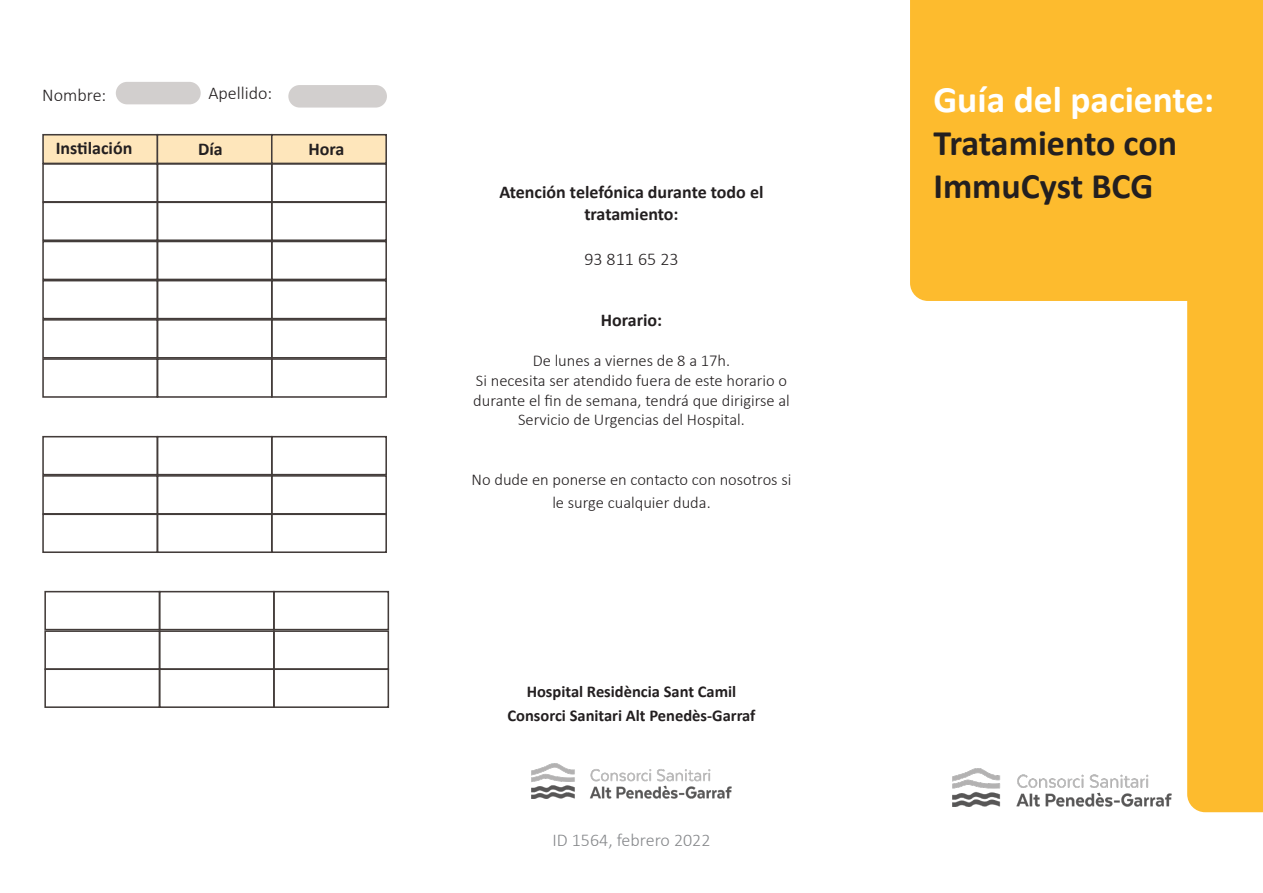
<style>
.page{position:relative;width:1263px;height:893px;background:#fff}
.page>*{position:absolute;margin:0;border:0;box-sizing:border-box;transform-origin:0 0}
.t1{font:700 37.5px "Calibri";color:#fff}
.t2{font:700 36px "Calibri";color:#231f20}
.t3{font:700 18px "Calibri";color:#231f20}
.t4{font:300 18px "Calibri";color:#231f20}
.t5{font:300 18px "Calibri";color:#86888b}
.t6{font:300 16.5px/19.8px "Calibri";color:#231f20;text-align:center}
.t7{font:700 16.5px "Calibri";color:#231f20}
</style>
<div class="page">
<div style="left:42px;top:134px;width:116px;height:30px;background:#fee6bb;border:2px solid #433c3a"></div>
<div style="left:157px;top:134px;width:116px;height:30px;background:#fee6bb;border:2px solid #433c3a"></div>
<div style="left:271px;top:134px;width:116px;height:30px;background:#fee6bb;border:2px solid #433c3a"></div>
<div style="left:910px;top:0;width:353px;height:301px;background:#fdbb2e"></div>
<div style="left:1187px;top:273px;width:76px;height:539px;background:#fdbb2e"></div>
<div style="left:116px;top:82px;width:85px;height:22px;background:#d2cfce;border-radius:11px"></div>
<div style="left:288px;top:85px;width:99px;height:23px;background:#d2cfce;border-radius:11px"></div>
<div style="left:42px;top:163px;width:116px;height:40px;border:2px solid #433c3a"></div>
<div style="left:157px;top:163px;width:116px;height:40px;border:2px solid #433c3a"></div>
<div style="left:271px;top:163px;width:116px;height:40px;border:2px solid #433c3a"></div>
<div style="left:42px;top:202px;width:116px;height:39px;border:2px solid #433c3a"></div>
<div style="left:157px;top:202px;width:116px;height:39px;border:2px solid #433c3a"></div>
<div style="left:271px;top:202px;width:116px;height:39px;border:2px solid #433c3a"></div>
<div style="left:42px;top:241px;width:116px;height:39px;border:2px solid #433c3a"></div>
<div style="left:157px;top:241px;width:116px;height:39px;border:2px solid #433c3a"></div>
<div style="left:271px;top:241px;width:116px;height:39px;border:2px solid #433c3a"></div>
<div style="left:42px;top:280px;width:116px;height:39px;border:2px solid #433c3a"></div>
<div style="left:157px;top:280px;width:116px;height:39px;border:2px solid #433c3a"></div>
<div style="left:271px;top:280px;width:116px;height:39px;border:2px solid #433c3a"></div>
<div style="left:42px;top:319px;width:116px;height:40px;border:2px solid #433c3a"></div>
<div style="left:157px;top:319px;width:116px;height:40px;border:2px solid #433c3a"></div>
<div style="left:271px;top:319px;width:116px;height:40px;border:2px solid #433c3a"></div>
<div style="left:42px;top:358px;width:116px;height:40px;border:2px solid #433c3a"></div>
<div style="left:157px;top:358px;width:116px;height:40px;border:2px solid #433c3a"></div>
<div style="left:271px;top:358px;width:116px;height:40px;border:2px solid #433c3a"></div>
<div style="left:42px;top:436px;width:116px;height:39px;border:2px solid #433c3a"></div>
<div style="left:157px;top:436px;width:116px;height:39px;border:2px solid #433c3a"></div>
<div style="left:271px;top:436px;width:116px;height:39px;border:2px solid #433c3a"></div>
<div style="left:42px;top:475px;width:116px;height:40px;border:2px solid #433c3a"></div>
<div style="left:157px;top:475px;width:116px;height:40px;border:2px solid #433c3a"></div>
<div style="left:271px;top:475px;width:116px;height:40px;border:2px solid #433c3a"></div>
<div style="left:42px;top:513px;width:116px;height:40px;border:2px solid #433c3a"></div>
<div style="left:157px;top:513px;width:116px;height:40px;border:2px solid #433c3a"></div>
<div style="left:271px;top:513px;width:116px;height:40px;border:2px solid #433c3a"></div>
<div style="left:44px;top:591px;width:116px;height:39px;border:2px solid #433c3a"></div>
<div style="left:159px;top:591px;width:116px;height:39px;border:2px solid #433c3a"></div>
<div style="left:273px;top:591px;width:116px;height:39px;border:2px solid #433c3a"></div>
<div style="left:44px;top:630px;width:116px;height:40px;border:2px solid #433c3a"></div>
<div style="left:159px;top:630px;width:116px;height:40px;border:2px solid #433c3a"></div>
<div style="left:273px;top:630px;width:116px;height:40px;border:2px solid #433c3a"></div>
<div style="left:44px;top:668px;width:116px;height:40px;border:2px solid #433c3a"></div>
<div style="left:159px;top:668px;width:116px;height:40px;border:2px solid #433c3a"></div>
<div style="left:273px;top:668px;width:116px;height:40px;border:2px solid #433c3a"></div>
<img style="left:531px;top:763px;width:201px;height:35px">
<img style="left:952px;top:769px;width:219px;height:38px">
<p class="t4" style="left:42px;top:83px;width:66px">Nombre:</p>
<p class="t4" style="left:208px;top:81px;width:65px">Apellido:</p>
<p class="t3" style="left:56px;top:135px;width:78px">Instilación</p>
<p class="t3" style="left:198px;top:136px;width:26px">Día</p>
<p class="t3" style="left:308px;top:136px;width:37px">Hora</p>
<p class="t3" style="left:499px;top:180px;width:265px">Atención telefónica durante todo el</p>
<p class="t3" style="left:584px;top:201px;width:96px">tratamiento:</p>
<p class="t4" style="left:584px;top:248px;width:96px">93 811 65 23</p>
<p class="t3" style="left:601px;top:308px;width:63px">Horario:</p>
<p class="t6" style="left:533px;top:350px;width:199px">De lunes a viernes de 8 a 17h.</p>
<p class="t6" style="left:473px;top:370px;width:318px">Si necesita ser atendido fuera de este horario o durante el fin de semana, tendrá que dirigirse al<br>Servicio de Urgencias del Hospital.</p>
<p class="t6" style="left:472px;top:467px;width:321px;line-height:23.4px">No dude en ponerse en contacto con nosotros si le surge cualquier duda.</p>
<p class="t7" style="left:527px;top:680px;width:211px">Hospital Residència Sant Camil</p>
<p class="t7" style="left:507px;top:703px;width:250px">Consorci Sanitari Alt Penedès-Garraf</p>
<p class="t5" style="left:552px;top:829px;width:160px">ID 1564, febrero 2022</p>
<p class="t1" style="left:933px;top:73px;width:282px">Guía del paciente:</p>
<p class="t2" style="left:933px;top:118px;width:245px">Tratamiento con</p>
<p class="t2" style="left:933px;top:161px;width:221px">ImmuCyst BCG</p>
</div>
